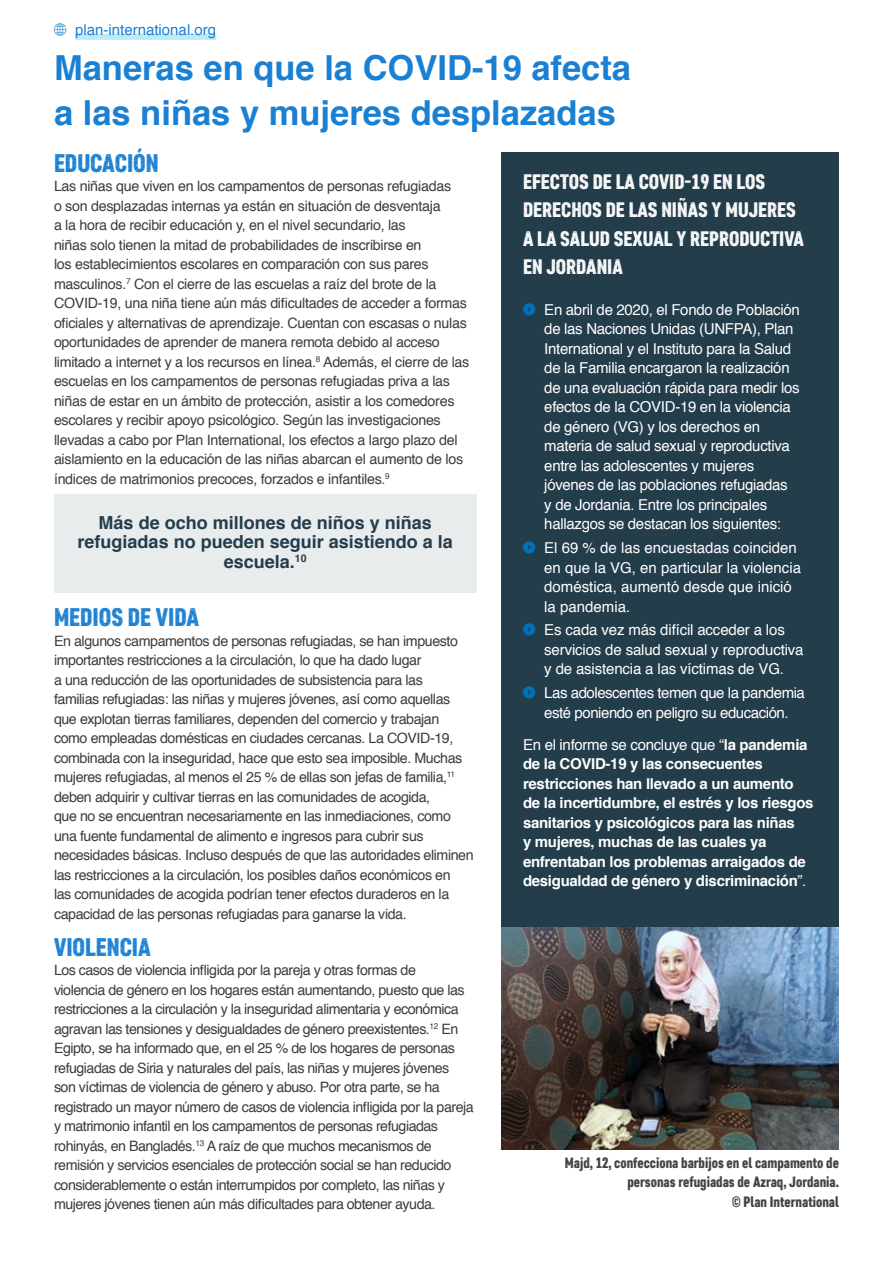
<style>
.page{position:relative;width:893px;height:1263px;background:#fff}
.page>*{position:absolute;margin:0;border:0;box-sizing:border-box;transform-origin:0 0}
.t1{font:700 34.5px/45px "Helvetica";color:#1a80d3}
.t2{font:25.5px "Core Paint B3";color:#1a80d3}
.t3{font:21px/28.5px "Core Paint B3";color:#fff}
.t4{font:700 18px/19.5px "Helvetica";color:#243c4b;text-align:center}
.t5{font:15px/19.5px "Helvetica";letter-spacing:-.02em;color:#fff}
.t6{font:700 15px/19.5px "Helvetica";letter-spacing:-.02em;color:#fff}
.t7{font:15px/19.5px "Helvetica";color:#fff}
.t8{font:15px/19.5px "Core Paint B3";color:#3c3c3b;text-align:right}
.t9{font:15px "Helvetica";color:#1a80d3}
.t10{font:14.25px/19.5px "Helvetica";letter-spacing:-.03em;color:#3c3c3b}
.s1{font-weight:400}
</style>
<div class="page">
<div style="left:54px;top:494px;width:422px;height:98px;background:#e9eced"></div>
<div style="left:75px;top:34px;width:141px;height:6px;background:#bceaf7"></div>
<div style="left:502px;top:152px;width:337px;height:775px;background:#243d4a"></div>
<img style="left:501px;top:927px;width:338px;height:222px">
<p class="t9" style="left:75px;top:19px;width:142px">plan-international.org</p>
<h1 class="t1" style="left:54px;top:46px;width:579px">Maneras en que la COVID-19 afecta a las niñas y mujeres desplazadas</h1>
<h2 class="t2" style="left:54px;top:147px;width:106px">EDUCACIÓN</h2>
<p class="t10" style="left:54px;top:177px;width:417px">Las niñas que viven en los campamentos de personas refugiadas<br>o son desplazadas internas ya están en situación de desventaja<br>a la hora de recibir educación y, en el nivel secundario, las<br>niñas solo tienen la mitad de probabilidades de inscribirse en<br>los establecimientos escolares en comparación con sus pares masculinos.<sup>7</sup> Con el cierre de las escuelas a raíz del brote de la COVID-19, una niña tiene aún más dificultades de acceder a formas oficiales y alternativas de aprendizaje. Cuentan con escasas o nulas oportunidades de aprender de manera remota debido al acceso limitado a internet y a los recursos en línea.<sup>8</sup> Además, el cierre de las escuelas en los campamentos de personas refugiadas priva a las niñas de estar en un ámbito de protección, asistir a los comedores escolares y recibir apoyo psicológico. Según las investigaciones llevadas a cabo por Plan International, los efectos a largo plazo del aislamiento en la educación de las niñas abarcan el aumento de los índices de matrimonios precoces, forzados e infantiles.<sup>9</sup></p>
<p class="t4" style="left:78px;top:513px;width:377px">Más de ocho millones de niños y niñas refugiadas no pueden seguir asistiendo a la escuela.<sup>10</sup></p>
<h2 class="t2" style="left:54px;top:601px;width:147px">MEDIOS DE VIDA</h2>
<p class="t10" style="left:54px;top:631px;width:421px">En algunos campamentos de personas refugiadas, se han impuesto importantes restricciones a la circulación, lo que ha dado lugar<br>a una reducción de las oportunidades de subsistencia para las<br>familias refugiadas: las niñas y mujeres jóvenes, así como aquellas que explotan tierras familiares, dependen del comercio y trabajan como empleadas domésticas en ciudades cercanas. La COVID-19, combinada con la inseguridad, hace que esto sea imposible. Muchas mujeres refugiadas, al menos el 25 % de ellas son jefas de familia,<sup>11 </sup>deben adquirir y cultivar tierras en las comunidades de acogida,<br>que no se encuentran necesariamente en las inmediaciones, como una fuente fundamental de alimento e ingresos para cubrir sus necesidades básicas. Incluso después de que las autoridades eliminen las restricciones a la circulación, los posibles daños económicos en<br>las comunidades de acogida podrían tener efectos duraderos en la capacidad de las personas refugiadas para ganarse la vida.</p>
<h2 class="t2" style="left:54px;top:931px;width:98px">VIOLENCIA</h2>
<p class="t10" style="left:54px;top:961px;width:421px">Los casos de violencia infligida por la pareja y otras formas de<br>violencia de género en los hogares están aumentando, puesto que las restricciones a la circulación y la inseguridad alimentaria y económica agravan las tensiones y desigualdades de género preexistentes.<sup>12</sup> En Egipto, se ha informado que, en el 25 % de los hogares de personas refugiadas de Siria y naturales del país, las niñas y mujeres jóvenes son víctimas de violencia de género y abuso. Por otra parte, se ha registrado un mayor número de casos de violencia infligida por la pareja y matrimonio infantil en los campamentos de personas refugiadas rohinyás, en Bangladés.<sup>13</sup> A raíz de que muchos mecanismos de remisión y servicios esenciales de protección social se han reducido considerablemente o están interrumpidos por completo, las niñas y mujeres jóvenes tienen aún más dificultades para obtener ayuda.</p>
<h3 class="t3" style="left:523px;top:167px;width:282px">EFECTOS DE LA COVID-19 EN LOS<br>DERECHOS DE LAS NIÑAS Y MUJERES<br>A LA SALUD SEXUAL Y REPRODUCTIVA<br>EN JORDANIA</h3>
<p class="t5" style="left:544px;top:300px;width:257px">En abril de 2020, el Fondo de Población de las Naciones Unidas (UNFPA), Plan International y el Instituto para la Salud de la Familia encargaron la realización de una evaluación rápida para medir los efectos de la COVID-19 en la violencia de género (VG) y los derechos en materia de salud sexual y reproductiva entre las adolescentes y mujeres jóvenes de las poblaciones refugiadas<br>y de Jordania. Entre los principales hallazgos se destacan los siguientes:</p>
<p class="t7" style="left:544px;top:539px;width:258px">El 69 % de las encuestadas coinciden en que la VG, en particular la violencia doméstica, aumentó desde que inició la pandemia.</p>
<p class="t5" style="left:544px;top:621px;width:261px">Es cada vez más difícil acceder a los servicios de salud sexual y reproductiva y de asistencia a las víctimas de VG.</p>
<p class="t5" style="left:544px;top:684px;width:262px">Las adolescentes temen que la pandemia esté poniendo en peligro su educación.</p>
<p class="t6" style="left:523px;top:735px;width:292px"><span class="s1">En el informe se concluye que “</span>la pandemia de la COVID-19 y las consecuentes restricciones han llevado a un aumento de la incertidumbre, el estrés y los riesgos sanitarios y psicológicos para las niñas<br>y mujeres, muchas de las cuales ya enfrentaban los problemas arraigados de desigualdad de género y discriminación<span class="s1">”.</span></p>
<p class="t8" style="left:565px;top:1153px;width:276px">Majd, 12, confecciona barbijos en el campamento de personas refugiadas de Azraq, Jordania.<br>© Plan International</p>
</div>
